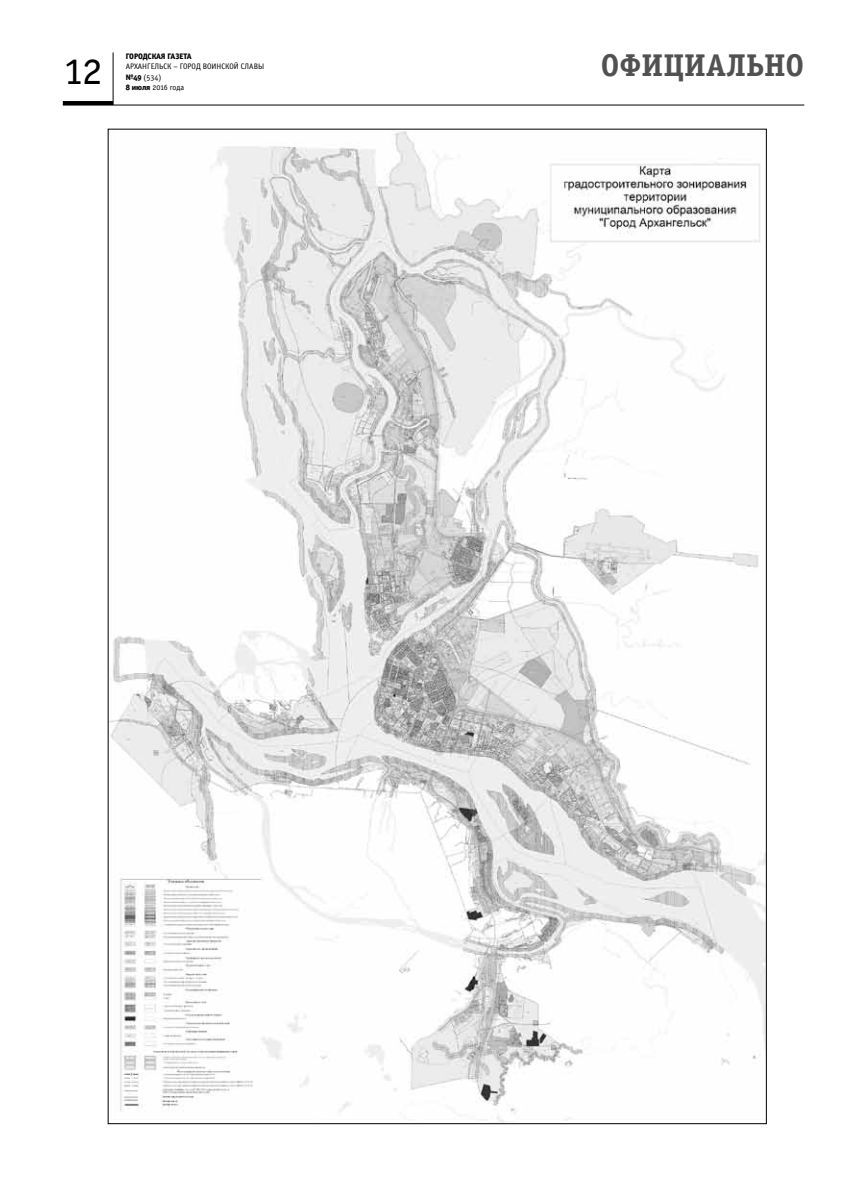
<style>
.page{position:relative;width:842px;height:1191px;background:#fff}
.page>*{position:absolute;margin:0;border:0;box-sizing:border-box;transform-origin:0 0}
.t1{font:42px "Officina Serif Book OSC";color:#000}
.t2{font:31.5px "Officina Serif Bold OSC";color:#515151}
.t3{font:8px/10.5px "Officina Sans Book OSC";color:#000}
.t4{font:8px "Officina Sans Extra Bold OSC";color:#000}
.s1{font-family:"Officina Sans Extra Bold OSC"}
</style>
<div class="page">
<hr style="left:113px;top:52px;width:1px;height:53px;background:#000">
<hr style="left:63px;top:105px;width:741px;height:1px;background:#000">
<hr style="left:63px;top:101px;width:50px;height:4px;background:#000">
<img style="left:110px;top:131px;width:654px;height:991px">
<h1 class="t1" style="left:63px;top:47px;width:41px">12</h1>
<p class="t4" style="left:126px;top:51px;width:67px">Городская газета</p>
<p class="t3" style="left:126px;top:61px;width:140px">Архангельск – городвоинской слав ы <span class="s1">№49</span> (534)<br><span class="s1">8 июля</span> 2016 года</p>
<h2 class="t2" style="left:601px;top:47px;width:205px">официально</h2>
</div>
